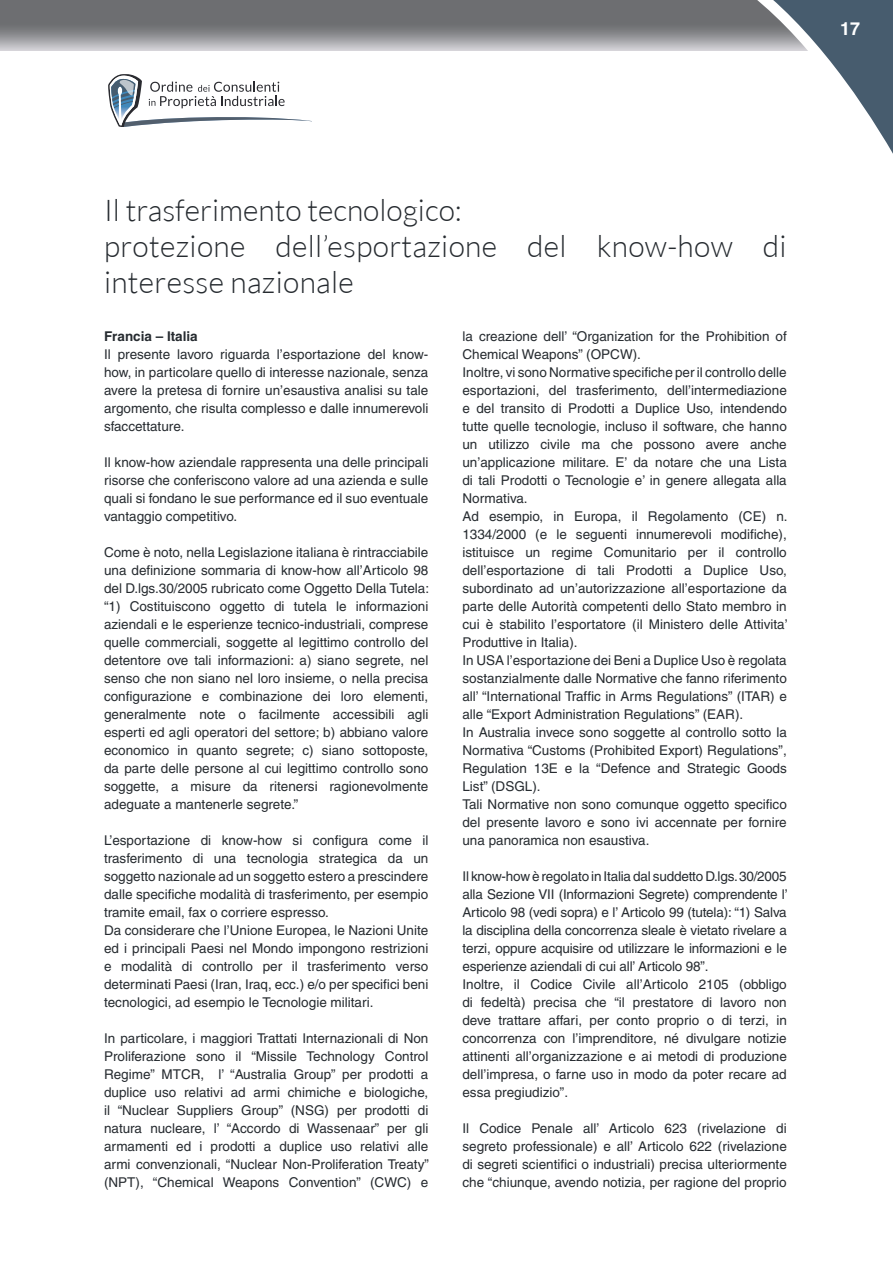
<style>
.page{position:relative;width:893px;height:1263px;background:#fff}
.page>*{position:absolute;margin:0;border:0;box-sizing:border-box;transform-origin:0 0}
.t1{font:300 30px/36px "Lato";letter-spacing:.01em;color:#262b30}
.t2{font:700 18px "Helvetica";color:#fff}
.t3{font:13.5px/18px "Helvetica";color:#262b30;text-align:justify}
.t4{font:700 13.5px "Helvetica";color:#262b30}
</style>
<div class="page">
<svg style="left:0;top:0;width:712px;height:51px;background:#858689"></svg>
<svg style="left:712px;top:0;width:181px;height:154px"></svg>
<svg style="left:108px;top:74px;width:204px;height:53px"></svg>
<h2 class="t2" style="left:840px;top:18px;width:22px">17</h2>
<h1 class="t1" style="left:104px;top:192px;width:684px">Il trasferimento tecnologico:<br>protezione dell’esportazione del know-how di interesse nazionale</h1>
<p class="t4" style="left:104px;top:328px;width:95px">Francia – Italia</p>
<p class="t3" style="left:104px;top:345px;width:326px">Il presente lavoro riguarda l’esportazione del know&shy;how, in particolare quello di interesse nazionale, senza avere la pretesa di fornire un’esaustiva analisi su tale argomento, che risulta complesso e dalle innumerevoli sfaccettature.</p>
<p class="t3" style="left:104px;top:453px;width:326px">Il know-how aziendale rappresenta una delle principali risorse che conferiscono valore ad una azienda e sulle quali si fondano le sue performance ed il suo eventuale vantaggio competitivo.</p>
<p class="t3" style="left:104px;top:543px;width:327px">Come è noto, nella Legislazione italiana è rintracciabile una definizione sommaria di know-how all’Articolo 98 del D.lgs.30/2005 rubricato come Oggetto Della Tutela: “1) Costituiscono oggetto di tutela le informazioni aziendali e le esperienze tecnico-industriali, comprese quelle commerciali, soggette al legittimo controllo del detentore ove tali informazioni: a) siano segrete, nel senso che non siano nel loro insieme, o nella precisa configurazione e combinazione dei loro elementi, generalmente note o facilmente accessibili agli esperti ed agli operatori del settore; b) abbiano valore economico in quanto segrete; c) siano sottoposte, da parte delle persone al cui legittimo controllo sono soggette, a misure da ritenersi ragionevolmente adeguate a mantenerle segrete.”</p>
<p class="t3" style="left:104px;top:831px;width:326px;text-align:left">L’esportazione di know-how si configura come il trasferimento di una tecnologia strategica da un soggetto nazionale ad un soggetto estero a prescindere dalle specifiche modalità di trasferimento, per esempio tramite email, fax o corriere espresso.<br>Da considerare che l’Unione Europea, le Nazioni Unite ed i principali Paesi nel Mondo impongono restrizioni e modalità di controllo per il trasferimento verso determinati Paesi (Iran, Iraq, ecc.) e/o per specifici beni tecnologici, ad esempio le Tecnologie militari.</p>
<p class="t3" style="left:104px;top:1029px;width:326px">In particolare, i maggiori Trattati Internazionali di Non Proliferazione sono il “Missile Technology Control Regime” MTCR, l’ “Australia Group” per prodotti a duplice uso relativi ad armi chimiche e biologiche, il “Nuclear Suppliers Group” (NSG) per prodotti di natura nucleare, l’ “Accordo di Wassenaar” per gli armamenti ed i prodotti a duplice uso relativi alle armi convenzionali, “Nuclear Non-Proliferation Treaty” (NPT), “Chemical Weapons Convention” (CWC) e</p>
<p class="t3" style="left:462px;top:327px;width:327px;text-align:left">la creazione dell’ “Organization for the Prohibition of Chemical Weapons” (OPCW).<br>Inoltre, vi sono Normative specifiche per il controllo delle esportazioni, del trasferimento, dell’intermediazione e del transito di Prodotti a Duplice Uso, intendendo tutte quelle tecnologie, incluso il software, che hanno un utilizzo civile ma che possono avere anche un’applicazione militare. E’ da notare che una Lista di tali Prodotti o Tecnologie e’ in genere allegata alla Normativa.<br>Ad esempio, in Europa, il Regolamento (CE) n.<br>1334/2000 (e le seguenti innumerevoli modifiche), istituisce un regime Comunitario per il controllo dell’esportazione di tali Prodotti a Duplice Uso, subordinato ad un’autorizzazione all’esportazione da parte delle Autorità competenti dello Stato membro in cui è stabilito l’esportatore (il Ministero delle Attivita’ Produttive in Italia).<br>In USA l’esportazione dei Beni a Duplice Uso è regolata sostanzialmente dalle Normative che fanno riferimento all’ “International Traffic in Arms Regulations” (ITAR) e alle “Export Administration Regulations” (EAR).<br>In Australia invece sono soggette al controllo sotto la Normativa “Customs (Prohibited Export) Regulations”, Regulation 13E e la “Defence and Strategic Goods List” (DSGL).<br>Tali Normative non sono comunque oggetto specifico del presente lavoro e sono ivi accennate per fornire una panoramica non esaustiva.</p>
<p class="t3" style="left:462px;top:867px;width:327px;text-align:left">Il know-how è regolato in Italia dal suddetto D.lgs. 30/2005 alla Sezione VII (Informazioni Segrete) comprendente l’ Articolo 98 (vedi sopra) e l’ Articolo 99 (tutela): “1) Salva la disciplina della concorrenza sleale è vietato rivelare a terzi, oppure acquisire od utilizzare le informazioni e le esperienze aziendali di cui all’ Articolo 98”.<br>Inoltre, il Codice Civile all’Articolo 2105 (obbligo di fedeltà) precisa che “il prestatore di lavoro non deve trattare affari, per conto proprio o di terzi, in concorrenza con l’imprenditore, né divulgare notizie attinenti all’organizzazione e ai metodi di produzione dell’impresa, o farne uso in modo da poter recare ad essa pregiudizio”.</p>
<p class="t3" style="left:462px;top:1119px;width:326px">Il Codice Penale all’ Articolo 623 (rivelazione di segreto professionale) e all’ Articolo 622 (rivelazione di segreti scientifici o industriali) precisa ulteriormente che “chiunque, avendo notizia, per ragione del proprio</p>
</div>
